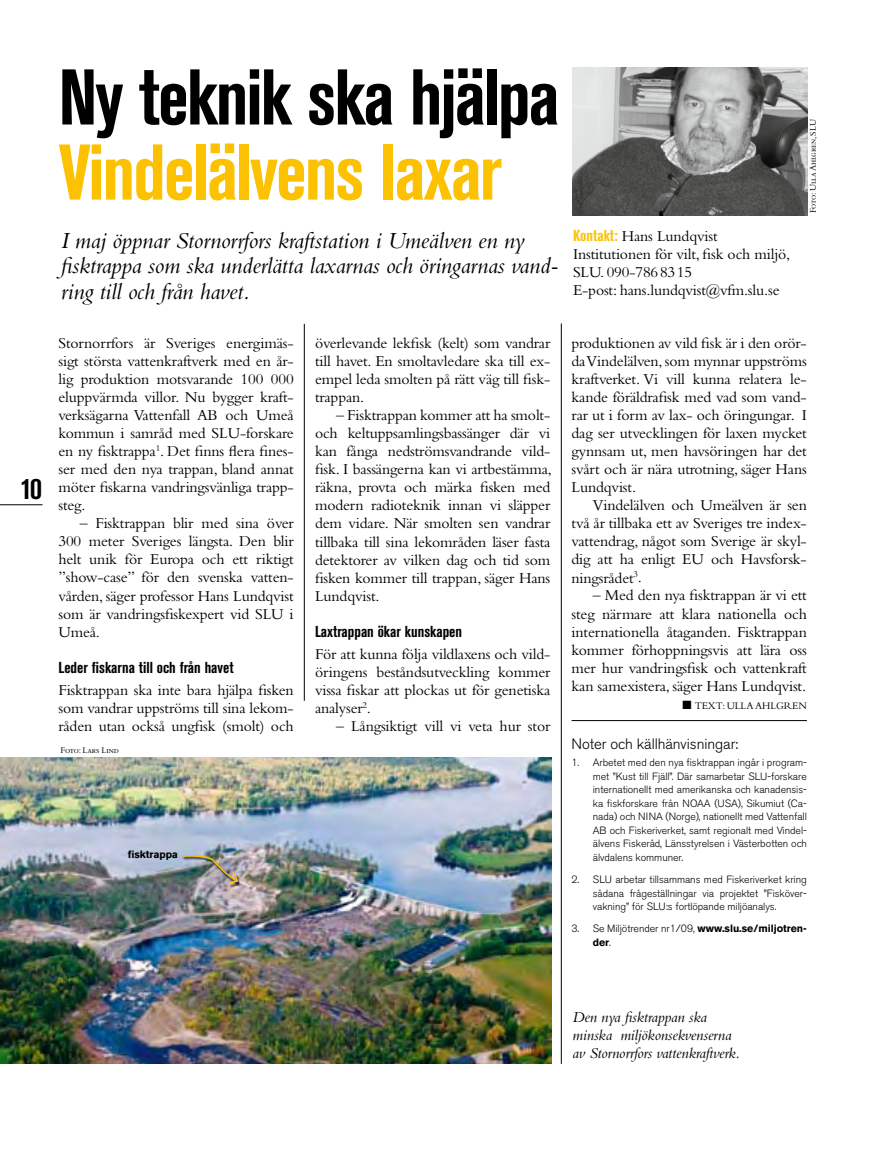
<style>
.page{position:relative;width:893px;height:1149px;background:#fff}
.page>*{position:absolute;margin:0;border:0;box-sizing:border-box;transform-origin:0 0}
.t1{font:700 condensed 78px "Akzidenz Grotesk BE";letter-spacing:-.025em;color:#000}
.t2{font:700 condensed 78px "Akzidenz Grotesk BE";letter-spacing:-.025em;color:#fcc100}
.t3{font:700 condensed 30px "Akzidenz Grotesk BE";color:#000}
.t4{font:italic 24px/25.5px "Bembo";letter-spacing:-.01em;color:#000}
.t5{font:15.75px/18px "Bembo";letter-spacing:-.01em;color:#000;text-align:justify}
.t6{font:italic 15.75px/18px "Bembo";letter-spacing:-.01em;color:#000}
.t7{font:700 condensed 15.75px "Akzidenz Grotesk BE";color:#000}
.t8{font:300 15px "Akzidenz Grotesk BE";letter-spacing:-.005em;color:#000}
.t9{font:300 10.5px/13.5px "Akzidenz Grotesk BE";letter-spacing:-.005em;color:#000;text-align:justify}
.t10{font:10.5px "Bembo SC";letter-spacing:-.01em;color:#000}
.t11{font:700 10.5px "Akzidenz Grotesk BE";letter-spacing:-.01em;color:#000}
.t12{font:9px "Bembo SC";letter-spacing:-.01em;color:#000}
.s1{font-family:"Akzidenz Grotesk BE";font-weight:700;font-stretch:condensed;color:#fcc100}
.s2{font-weight:700}
</style>
<div class="page">
<hr style="left:0;top:504px;width:43px;height:1px;background:#000">
<hr style="left:572px;top:720px;width:235px;height:1px;background:#000">
<hr style="left:304px;top:324px;width:1px;height:376px;background:#000">
<hr style="left:561px;top:323px;width:1px;height:740px;background:#000">
<img style="left:573px;top:67px;width:235px;height:149px">
<img style="left:0;top:757px;width:551px;height:306px">
<svg style="left:182px;top:855px;width:60px;height:32px"></svg>
<img style="left:181px;top:854px;width:58px;height:30px">
<h2 class="t3" style="left:21px;top:471px;width:23px">10</h2>
<h1 class="t1" style="left:58px;top:53px;width:502px">Ny teknik ska hjälpa</h1>
<h1 class="t2" style="left:58px;top:128px;width:445px">Vindelälvens laxar</h1>
<h3 class="t4" style="left:61px;top:227px;width:499px">I maj öppnar Stornorrfors kraftstation i Umeälven en ny fisktrappa som ska underlätta laxarnas och öringarnas vand&shy;ring till och från havet.</h3>
<p class="t5" style="left:58px;top:334px;width:237px">Stornorrfors är Sveriges energimäs&shy;sigt största vattenkraftverk med en år&shy;lig produktion motsvarande 100 000 eluppvärmda villor. Nu bygger kraft&shy;verksägarna Vattenfall AB och Umeå kommun i samråd med SLU-forskare en ny fisktrappa<sup>1</sup>. Det finns flera fines&shy;ser med den nya trappan, bland annat möter fiskarna vandringsvänliga trapp&shy;steg.</p>
<p class="t5" style="left:58px;top:514px;width:237px;text-indent:21px">– Fisktrappan blir med sina över 300 meter Sveriges längsta. Den blir helt unik för Europa och ett riktigt ”show-case” för den svenska vatten&shy;vården, säger professor Hans Lundqvist som är vandringsfiskexpert vid SLU i Umeå.</p>
<p class="t7" style="left:58px;top:658px;width:177px">Leder fiskarna till och från havet</p>
<p class="t5" style="left:58px;top:680px;width:237px">Fisktrappan ska inte bara hjälpa fisken som vandrar uppströms till sina lekom&shy;råden utan också ungfisk (smolt) och</p>
<p class="t12" style="left:61px;top:744px;width:60px">Foto: Lars Lind</p>
<p class="t5" style="left:315px;top:334px;width:237px">överlevande lekfisk (kelt) som vandrar till havet. En smoltavledare ska till ex&shy;empel leda smolten på rätt väg till fisk&shy;trappan.</p>
<p class="t5" style="left:315px;top:406px;width:238px;text-indent:21px">– Fisktrappan kommer att ha smolt&shy;och keltuppsamlingsbassänger där vi kan fånga nedströmsvandrande vild&shy;fisk. I bassängerna kan vi artbestämma, räkna, provta och märka fisken med modern radioteknik innan vi släpper dem vidare. När smolten sen vandrar tillbaka till sina lekområden läser fasta detektorer av vilken dag och tid som fisken kommer till trappan, säger Hans Lundqvist.</p>
<p class="t7" style="left:315px;top:622px;width:149px">Laxtrappan ökar kunskapen</p>
<p class="t5" style="left:315px;top:644px;width:237px">För att kunna följa vildlaxens och vild&shy;öringens beståndsutveckling kommer vissa fiskar att plockas ut för genetiska analyser<sup>2</sup>.</p>
<p class="t5" style="left:336px;top:716px;width:215px">– Långsiktigt vill vi veta hur stor</p>
<p class="t11" style="left:128px;top:848px;width:52px">fisktrappa</p>
<p class="t5" style="left:573px;top:227px;width:219px;text-align:left"><span class="s1">Kontakt:</span> Hans Lundqvist<br>Institutionen för vilt, fisk och miljö,<br>SLU. 090-7868315<br>E-post: hans.lundqvist@vfm.slu.se</p>
<p class="t12" style="left:808px;top:213px;width:96px;rotate:-90deg">Foto: Ulla Ahlgren, SLU</p>
<p class="t5" style="left:572px;top:334px;width:237px">produktionen av vild fisk är i den orör&shy;da Vindelälven, som mynnar uppströms kraftverket. Vi vill kunna relatera le&shy;kande föräldrafisk med vad som vand&shy;rar ut i form av lax- och öringungar. I dag ser utvecklingen för laxen mycket gynnsam ut, men havsöringen har det svårt och är nära utrotning, säger Hans Lundqvist.</p>
<p class="t5" style="left:572px;top:496px;width:237px;text-indent:21px">Vindelälven och Umeälven är sen två år tillbaka ett av Sveriges tre index&shy;vattendrag, något som Sverige är skyl&shy;dig att ha enligt EU och Havsforsk&shy;ningsrådet<sup>3</sup>.</p>
<p class="t5" style="left:572px;top:586px;width:237px;text-indent:21px">– Med den nya fisktrappan är vi ett steg närmare att klara nationella och internationella åtaganden. Fisktrappan kommer förhoppningsvis att lära oss mer hur vandringsfisk och vattenkraft kan samexistera, säger Hans Lundqvist.</p>
<p class="t10" style="left:682px;top:699px;width:60px">■ Text : Ulla</p>
<p class="t10" style="left:755px;top:699px;width:24px">Ahlgr</p>
<p class="t10" style="left:792px;top:699px;width:16px">en</p>
<p class="t8" style="left:572px;top:734px;width:168px">Noter och källhänvisningar:</p>
<p class="t9" style="left:593px;top:756px;width:216px;text-indent:-21px">1. Arbetet med den nya fisktrappan ingår i program&shy;met ”Kust till Fjäll”. Där samarbetar SLU-forskare internationellt med amerikanska och kanadensis&shy;ka fiskforskare från NOAA (USA), Sikumiut (Ca&shy;nada) och NINA (Norge), nationellt med Vattenfall AB och Fiskeriverket, samt regionalt med Vindel&shy;älvens Fiskeråd, Länsstyrelsen i Västerbotten och älvdalens kommuner.</p>
<p class="t9" style="left:593px;top:872px;width:216px;text-indent:-21px">2. SLU arbetar tillsammans med Fiskeriverket kring sådana frågeställningar via projektet ”Fisköver&shy;vakning” för SLU:s fortlöpande miljöanalys.</p>
<p class="t9" style="left:593px;top:921px;width:216px;text-indent:-21px">3. Se Miljötrender nr1/09, <span class="s2">www.slu.se/miljotren&shy;der</span>.</p>
<p class="t6" style="left:573px;top:1007px;width:169px">Den nya fisktrappan ska minska miljökonsekvenserna av Stornorrfors vattenkraftverk.</p>
</div>
